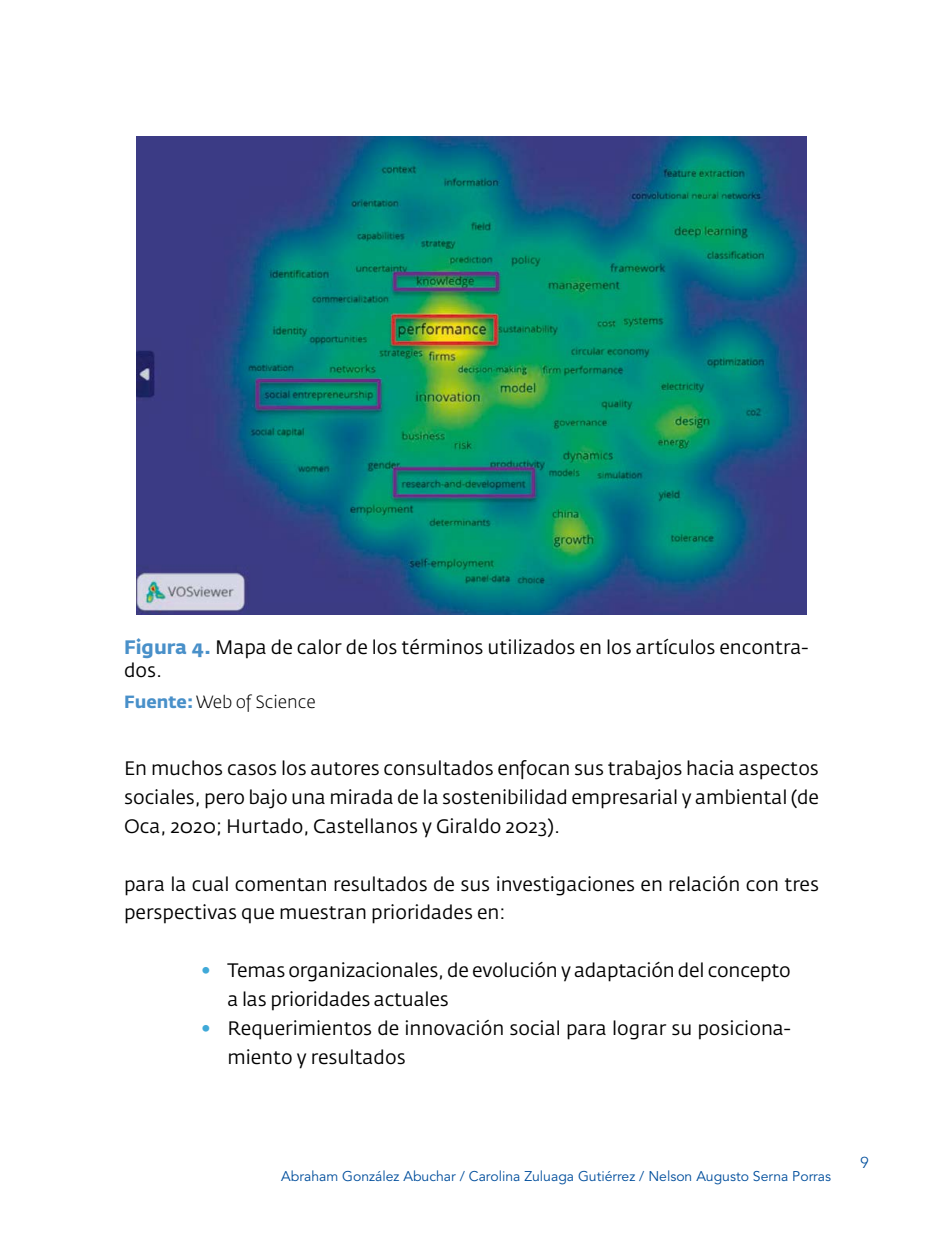
<style>
.page{position:relative;width:943px;height:1241px;background:#fff}
.page>*{position:absolute;margin:0;border:0;box-sizing:border-box;transform-origin:0 0}
.t1{font:19.25px/28.9px "Fedra Sans Std";color:#000}
.t2{font:300 17.5px "Fedra Sans Std";color:#000}
.t3{font:300 15.75px "Avenir LT Std";color:#004e9c}
.t4{font:14px "Avenir LT Std";color:#004e9c}
.s1{font-weight:700;color:#4990c9}
.s2{font-family:"Frutiger LT Std";font-weight:700;color:#3fa9d8}
</style>
<div class="page">
<img style="left:136px;top:137px;width:670px;height:477px">
<p class="t1" style="left:124px;top:635px;width:685px;line-height:23.1px"><span class="s1">Figura 4.</span> Mapa de calor de los términos utilizados en los artículos encontra&shy;dos.</p>
<p class="t2" style="left:124px;top:691px;width:193px"><span class="s1">Fuente:</span> Web of Science</p>
<p class="t1" style="left:124px;top:753px;width:696px;text-align:justify">En muchos casos los autores consultados enfocan sus trabajos hacia aspectos sociales, pero bajo una mirada de la sostenibilidad empresarial y ambiental (de Oca, 2020; Hurtado, Castellanos y Giraldo 2023).</p>
<p class="t1" style="left:124px;top:869px;width:696px">para la cual comentan resultados de sus investigaciones en relación con tres perspectivas que muestran prioridades en:</p>
<p class="t1" style="left:227px;top:955px;width:565px;text-indent:-26px"><span class="s2">•</span> Temas organizacionales, de evolución y adaptación del concepto a las prioridades actuales</p>
<p class="t1" style="left:227px;top:1013px;width:565px;text-indent:-26px"><span class="s2">•</span> Requerimientos de innovación social para lograr su posiciona&shy;miento y resultados</p>
<p class="t4" style="left:281px;top:1167px;width:551px">Abraham González Abuchar / Carolina Zuluaga Gutiérrez / Nelson Augusto Serna Porras</p>
<p class="t3" style="left:860px;top:1153px;width:10px">9</p>
</div>
